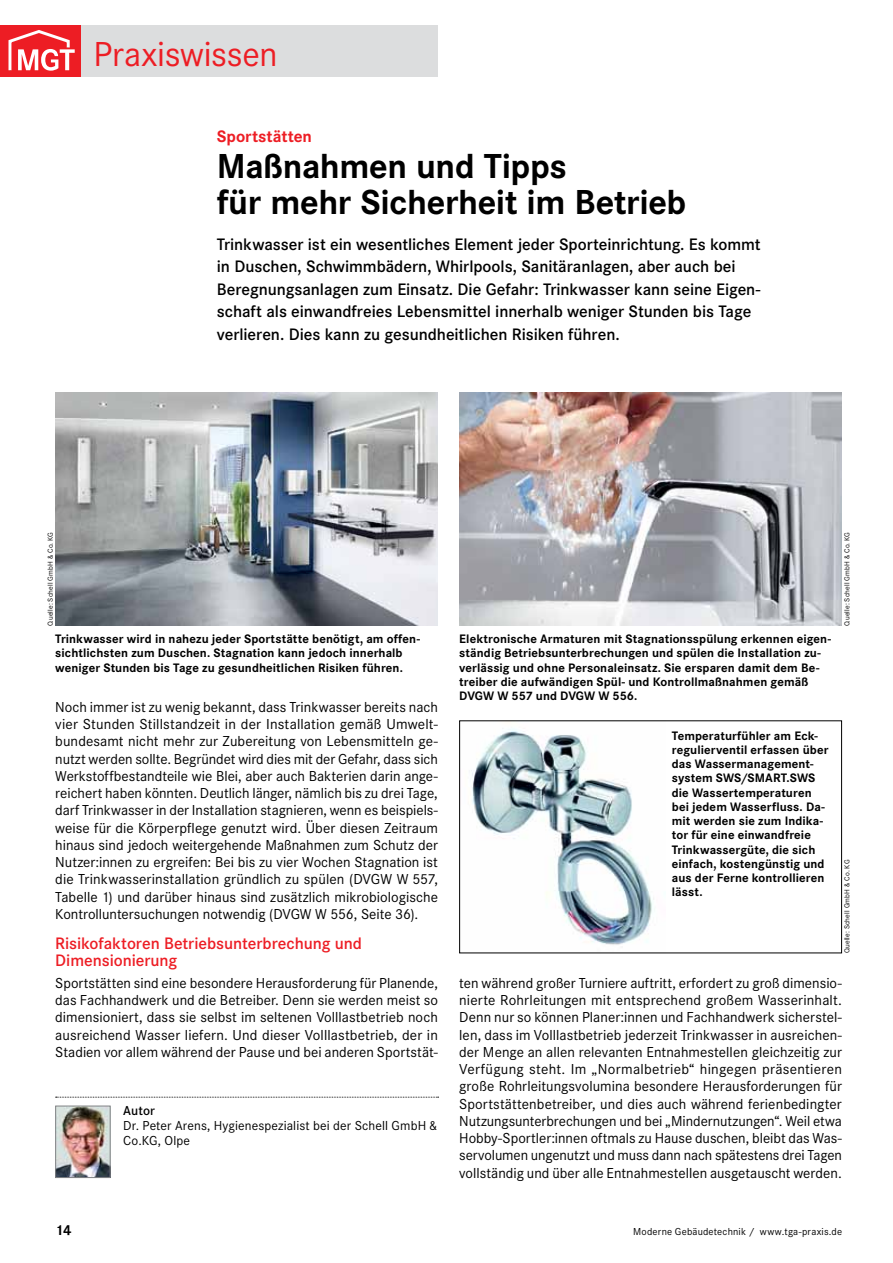
<style>
.page{position:relative;width:893px;height:1263px;background:#fff}
.page>*{position:absolute;margin:0;border:0;box-sizing:border-box;transform-origin:0 0}
.t1{font:700 36px/36px "Corporate S";letter-spacing:-.01em;color:#000}
.t2{font:36px "Corporate S";letter-spacing:-.005em;color:#ed1d24}
.t3{font:600 17.25px/22.5px "Corporate S";letter-spacing:-.005em;color:#000}
.t4{font:600 17.25px/17.2px "Corporate S";letter-spacing:-.005em;color:#ed1d24}
.t5{font:700 17.25px "Corporate S";color:#ed1d24}
.t6{font:15px/17.2px "Corporate S";color:#000;text-align:justify}
.t7{font:700 15px "Corporate S";color:#000}
.t8{font:13.5px/15px "Corporate S";letter-spacing:.01em;color:#000}
.t9{font:600 13.5px "Corporate S";letter-spacing:.005em;color:#000}
.t10{font:700 12.75px/14.2px "Corporate S";letter-spacing:.005em;color:#000}
.t11{font:10.5px "Corporate S";letter-spacing:.02em;color:#000}
.t12{font:7.5px "Corporate S";letter-spacing:.02em;color:#000}
</style>
<div class="page">
<div style="left:81px;top:26px;width:357px;height:51px;background:#dcddde"></div>
<div style="left:0;top:26px;width:81px;height:51px;background:#ed1d24"></div>
<svg style="left:8px;top:30px;width:67px;height:41px"></svg>
<svg style="left:56px;top:1097px;width:383px;height:1px"></svg>
<img style="left:57px;top:1108px;width:52px;height:68px">
<div style="left:55px;top:1106px;width:56px;height:72px;border:1px solid #808285"></div>
<img style="left:55px;top:393px;width:383px;height:232px">
<img style="left:459px;top:393px;width:383px;height:232px">
<img style="left:471px;top:728px;width:183px;height:217px">
<div style="left:459px;top:720px;width:383px;height:233px;border:1px solid #000"></div>
<h1 class="t2" style="left:94px;top:31px;width:185px">Praxiswissen</h1>
<p class="t12" style="left:45px;top:625px;width:95px;rotate:-90deg">Quelle: Schell GmbH &amp; Co. KG</p>
<p class="t5" style="left:217px;top:125px;width:97px">Sportstätten</p>
<h1 class="t1" style="left:217px;top:147px;width:471px">Maßnahmen und Tipps<br>für mehr Sicherheit im Betrieb</h1>
<p class="t3" style="left:217px;top:232px;width:545px">Trinkwasser ist ein wesentliches Element jeder Sporteinrichtung. Es kommt in Duschen, Schwimmbädern, Whirlpools, Sanitäranlagen, aber auch bei Beregnungsanlagen zum Einsatz. Die Gefahr: Trinkwasser kann seine Eigen&shy;schaft als einwandfreies Lebensmittel innerhalb weniger Stunden bis Tage verlieren. Dies kann zu gesundheitlichen Risiken führen.</p>
<p class="t12" style="left:842px;top:625px;width:95px;rotate:-90deg">Quelle: Schell GmbH &amp; Co. KG</p>
<p class="t10" style="left:55px;top:631px;width:366px">Trinkwasser wird in nahezu jeder Sportstätte benötigt, am offen&shy;sichtlichsten zum Duschen. Stagnation kann jedoch innerhalb weniger Stunden bis Tage zu gesundheitlichen Risiken führen.</p>
<p class="t10" style="left:459px;top:631px;width:373px">Elektronische Armaturen mit Stagnationsspülung erkennen eigen&shy;ständig Betriebsunterbrechungen und spülen die Installation zu&shy;verlässig und ohne Personaleinsatz. Sie ersparen damit dem Be&shy;treiber die aufwändigen Spül- und Kontrollmaßnahmen gemäß DVGW W 557 und DVGW W 556.</p>
<p class="t6" style="left:55px;top:698px;width:384px">Noch immer ist zu wenig bekannt, dass Trinkwasser bereits nach vier Stunden Stillstandzeit in der Installation gemäß Umwelt&shy;bundesamt nicht mehr zur Zubereitung von Lebensmitteln ge&shy;nutzt werden sollte. Begründet wird dies mit der Gefahr, dass sich Werkstoffbestandteile wie Blei, aber auch Bakterien darin ange&shy;reichert haben könnten. Deutlich länger, nämlich bis zu drei Tage, darf Trinkwasser in der Installation stagnieren, wenn es beispiels&shy;weise für die Körperpflege genutzt wird. Über diesen Zeitraum hinaus sind jedoch weitergehende Maßnahmen zum Schutz der Nutzer:innen zu ergreifen: Bei bis zu vier Wochen Stagnation ist die Trinkwasserinstallation gründlich zu spülen (DVGW W 557, Tabelle 1) und darüber hinaus sind zusätzlich mikrobiologische Kontrolluntersuchungen notwendig (DVGW W 556, Seite 36).</p>
<p class="t4" style="left:55px;top:934px;width:308px">Risikofaktoren Betriebsunterbrechung und<br>Dimensionierung</p>
<p class="t6" style="left:55px;top:974px;width:384px">Sportstätten sind eine besondere Herausforderung für Planende, das Fachhandwerk und die Betreiber. Denn sie werden meist so dimensioniert, dass sie selbst im seltenen Volllastbetrieb noch ausreichend Wasser liefern. Und dieser Volllastbetrieb, der in Stadien vor allem während der Pause und bei anderen Sportstät-</p>
<p class="t6" style="left:459px;top:974px;width:384px">ten während großer Turniere auftritt, erfordert zu groß dimensio&shy;nierte Rohrleitungen mit entsprechend großem Wasserinhalt.<br>Denn nur so können Planer:innen und Fachhandwerk sicherstel&shy;len, dass im Volllastbetrieb jederzeit Trinkwasser in ausreichen&shy;der Menge an allen relevanten Entnahmestellen gleichzeitig zur Verfügung steht. Im „Normalbetrieb“ hingegen präsentieren große Rohrleitungsvolumina besondere Herausforderungen für Sportstättenbetreiber, und dies auch während ferienbedingter Nutzungsunterbrechungen und bei „Mindernutzungen“. Weil etwa Hobby-Sportler:innen oftmals zu Hause duschen, bleibt das Was&shy;servolumen ungenutzt und muss dann nach spätestens drei Tagen vollständig und über alle Entnahmestellen ausgetauscht werden.</p>
<p class="t10" style="left:672px;top:728px;width:158px">Temperaturfühler am Eck&shy;regulierventil erfassen über das Wassermanagement&shy;system SWS/SMART.SWS die Wassertemperaturen bei jedem Wasserfluss. Da&shy;mit werden sie zum Indika&shy;tor für eine einwandfreie<br>Trinkwassergüte, die sich einfach, kostengünstig und aus der Ferne kontrollieren lässt.</p>
<p class="t12" style="left:842px;top:953px;width:95px;rotate:-90deg">Quelle: Schell GmbH &amp; Co. KG</p>
<p class="t9" style="left:123px;top:1101px;width:33px">Autor</p>
<p class="t8" style="left:123px;top:1117px;width:316px">Dr. Peter Arens, Hygienespezialist bei der Schell GmbH &amp;<br>Co.KG, Olpe</p>
<p class="t7" style="left:55px;top:1219px;width:18px">14</p>
<p class="t11" style="left:633px;top:1224px;width:211px">Moderne Gebäudetechnik / www.tga-praxis.de</p>
</div>
